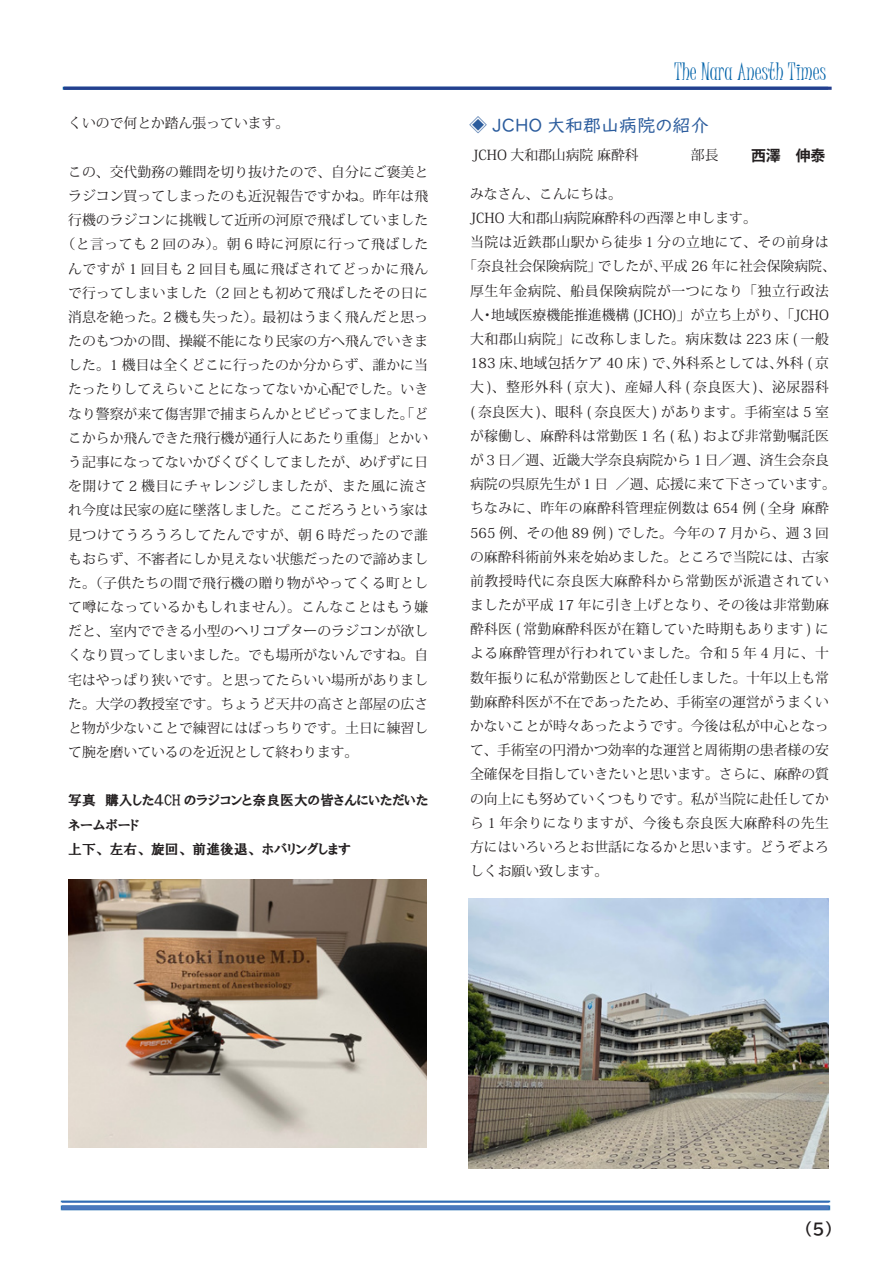
<style>
.page{position:relative;width:893px;height:1263px;background:#fff}
.page>*{position:absolute;margin:0;border:0;box-sizing:border-box;transform-origin:0 0}
.t1{font:23.4px "Juice ITC";color:#0162a9}
.t2{font:18px "UD Digi Kyokasho NK R";color:#2b5c9d}
.ノンブル{font:15.9px "BIZ UDP Gothic Bold";color:#231f20}
.t3{font:700 14.85px "Koz Go Pr 6 N";color:#231f20}
.t4{font:13.8px "Koz Min Pr 6 N";color:#231f20}
.t5{font:13.8px "Koz Min Pr 6 N";letter-spacing:.04em;color:#231f20}
.t6{font:13.8px "Koz Min Pr 6 N";letter-spacing:.025em;color:#231f20}
.t7{font:13.8px "Koz Min Pr 6 N";letter-spacing:.045em;color:#231f20}
.t8{font:13.8px/24.2px "HGP Soei Presence EB";color:#231f20}
.t9{font:13.8px "Koz Min Pr 6 N";letter-spacing:.035em;color:#231f20}
.s1{font-family:"Adobe Myungjo Std";font-weight:500;font-size:19.2px}
.s2{font-family:"Koz Min Pr 6 N";font-weight:400;font-size:13.8px}
</style>
<div class="page">
<img style="left:60px;top:1200px;width:771px;height:11px">
<img style="left:468px;top:898px;width:361px;height:270px">
<img style="left:69px;top:879px;width:358px;height:269px">
<hr style="left:64px;top:87px;width:768px;height:3px;background:#253f8e">
<hr style="left:62px;top:1201px;width:767px;height:2px;background:#4a78bd">
<div style="left:62px;top:1205px;width:767px;height:5px;background:#4a78bd"></div>
<p class="t4" style="left:68px;top:116px;width:223px">くいので何とか踏ん張っています。</p>
<p class="t4" style="left:68px;top:164px;width:361px">この、交代勤務の難問を切り抜けたので、自分にご褒美と</p>
<p class="t4" style="left:68px;top:188px;width:361px">ラジコン買ってしまったのも近況報告ですかね。昨年は飛</p>
<p class="t4" style="left:68px;top:212px;width:361px">行機のラジコンに挑戦して近所の河原で飛ばしていました</p>
<p class="t5" style="left:61px;top:236px;width:368px">（と言っても 2 回のみ）。朝 6 時に河原に行って飛ばした</p>
<p class="t5" style="left:68px;top:261px;width:361px">んですが 1 回目も 2 回目も風に飛ばされてどっかに飛ん</p>
<p class="t4" style="left:68px;top:285px;width:361px">で行ってしまいました（2 回とも初めて飛ばしたその日に</p>
<p class="t4" style="left:68px;top:309px;width:361px">消息を絶った。2 機も失った）。最初はうまく飛んだと思っ</p>
<p class="t4" style="left:68px;top:333px;width:361px">たのもつかの間、操縦不能になり民家の方へ飛んでいきま</p>
<p class="t4" style="left:68px;top:357px;width:361px">した。1 機目は全くどこに行ったのか分からず、誰かに当</p>
<p class="t4" style="left:68px;top:382px;width:361px">たったりしてえらいことになってないか心配でした。いき</p>
<p class="t4" style="left:68px;top:406px;width:361px">なり警察が来て傷害罪で捕まらんかとビビってました。「ど</p>
<p class="t4" style="left:68px;top:430px;width:361px">こからか飛んできた飛行機が通行人にあたり重傷」とかい</p>
<p class="t4" style="left:68px;top:454px;width:361px">う記事になってないかびくびくしてましたが、めげずに日</p>
<p class="t7" style="left:68px;top:478px;width:361px">を開けて 2 機目にチャレンジしましたが、また風に流さ</p>
<p class="t4" style="left:68px;top:502px;width:361px">れ今度は民家の庭に墜落しました。ここだろうという家は</p>
<p class="t7" style="left:68px;top:527px;width:361px">見つけてうろうろしてたんですが、朝 6 時だったので誰</p>
<p class="t4" style="left:68px;top:551px;width:361px">もおらず、不審者にしか見えない状態だったので諦めまし</p>
<p class="t6" style="left:68px;top:575px;width:362px">た。（子供たちの間で飛行機の贈り物がやってくる町とし</p>
<p class="t6" style="left:68px;top:599px;width:362px">て噂になっているかもしれません）。こんなことはもう嫌</p>
<p class="t4" style="left:68px;top:623px;width:361px">だと、室内でできる小型のヘリコプターのラジコンが欲し</p>
<p class="t4" style="left:68px;top:648px;width:361px">くなり買ってしまいました。でも場所がないんですね。自</p>
<p class="t4" style="left:68px;top:672px;width:361px">宅はやっぱり狭いです。と思ってたらいい場所がありまし</p>
<p class="t4" style="left:68px;top:696px;width:361px">た。大学の教授室です。ちょうど天井の高さと部屋の広さ</p>
<p class="t4" style="left:68px;top:720px;width:361px">と物が少ないことで練習にはばっちりです。土日に練習し</p>
<p class="t4" style="left:68px;top:744px;width:292px">て腕を磨いているのを近況として終わります。</p>
<p class="t8" style="left:68px;top:788px;width:361px">写真　購入した４CH のラジコンと奈良医大の皆さんにいただいたネームボード</p>
<p class="t8" style="left:68px;top:836px;width:284px">上下、左右、旋回、前進後退、ホバリングします</p>
<p class="t1" style="left:674px;top:59px;width:153px">The Nara Anesth Times</p>
<p class="t2" style="left:469px;top:115px;width:242px"><span class="s1">◈</span> JCHO 大和郡山病院の紹介</p>
<p class="t4" style="left:472px;top:147px;width:182px">JCHO 大和郡山病院 麻酔科　</p>
<p class="t3" style="left:691px;top:147px;width:136px"><span class="s2">部長　</span> 西澤　伸泰</p>
<p class="t4" style="left:470px;top:186px;width:154px">みなさん、こんにちは。</p>
<p class="t4" style="left:470px;top:210px;width:288px">JCHO 大和郡山病院麻酔科の西澤と申します。</p>
<p class="t5" style="left:470px;top:234px;width:360px">当院は近鉄郡山駅から徒歩１分の立地にて、その前身は</p>
<p class="t4" style="left:463px;top:259px;width:374px">「奈良社会保険病院」でしたが、平成 26 年に社会保険病院、</p>
<p class="t7" style="left:470px;top:283px;width:360px">厚生年金病院、船員保険病院が一つになり「独立行政法</p>
<p class="t4" style="left:470px;top:307px;width:360px">人・地域医療機能推進機構 (JCHO)」が立ち上がり、「JCHO</p>
<p class="t5" style="left:470px;top:331px;width:360px">大和郡山病院」に改称しました。病床数は 223 床 ( 一般</p>
<p class="t4" style="left:470px;top:355px;width:360px">183 床、地域包括ケア 40 床 ) で、外科系としては、外科 ( 京</p>
<p class="t9" style="left:470px;top:380px;width:360px">大 )、整形外科 ( 京大 )、産婦人科 ( 奈良医大 )、泌尿器科</p>
<p class="t4" style="left:470px;top:404px;width:360px">( 奈良医大 )、眼科 ( 奈良医大 ) があります。手術室は 5 室</p>
<p class="t4" style="left:470px;top:428px;width:360px">が稼働し、麻酔科は常勤医１名 ( 私 ) および非常勤嘱託医</p>
<p class="t4" style="left:470px;top:452px;width:360px">が３日／週、近畿大学奈良病院から１日／週、済生会奈良</p>
<p class="t4" style="left:470px;top:476px;width:367px">病院の呉原先生が１日 ／週、応援に来て下さっています。</p>
<p class="t6" style="left:470px;top:500px;width:360px">ちなみに、昨年の麻酔科管理症例数は 654 例 ( 全身 麻酔</p>
<p class="t4" style="left:470px;top:525px;width:360px">565 例、その他 89 例 ) でした。今年の 7 月から、週 3 回</p>
<p class="t4" style="left:470px;top:549px;width:360px">の麻酔科術前外来を始めました。ところで当院には、古家</p>
<p class="t5" style="left:470px;top:573px;width:360px">前教授時代に奈良医大麻酔科から常勤医が派遣されてい</p>
<p class="t4" style="left:470px;top:597px;width:360px">ましたが平成 17 年に引き上げとなり、その後は非常勤麻</p>
<p class="t4" style="left:470px;top:621px;width:360px">酔科医 ( 常勤麻酔科医が在籍していた時期もあります ) に</p>
<p class="t5" style="left:470px;top:646px;width:360px">よる麻酔管理が行われていました。令和 5 年 4 月に、十</p>
<p class="t4" style="left:470px;top:670px;width:360px">数年振りに私が常勤医として赴任しました。十年以上も常</p>
<p class="t4" style="left:470px;top:694px;width:360px">勤麻酔科医が不在であったため、手術室の運営がうまくい</p>
<p class="t4" style="left:470px;top:718px;width:360px">かないことが時々あったようです。今後は私が中心となっ</p>
<p class="t4" style="left:470px;top:742px;width:360px">て、手術室の円滑かつ効率的な運営と周術期の患者様の安</p>
<p class="t4" style="left:470px;top:766px;width:360px">全確保を目指していきたいと思います。さらに、麻酔の質</p>
<p class="t4" style="left:470px;top:791px;width:360px">の向上にも努めていくつもりです。私が当院に赴任してか</p>
<p class="t5" style="left:470px;top:815px;width:360px">ら 1 年余りになりますが、今後も奈良医大麻酔科の先生</p>
<p class="t4" style="left:470px;top:839px;width:360px">方にはいろいろとお世話になるかと思います。どうぞよろ</p>
<p class="t4" style="left:470px;top:863px;width:140px">しくお願い致します。</p>
<p class="ノンブル" style="left:805px;top:1221px;width:30px">（5）</p>
<p class="ノンブル" style="left:801px;top:1225px;width:30px">(5)</p>
</div>
